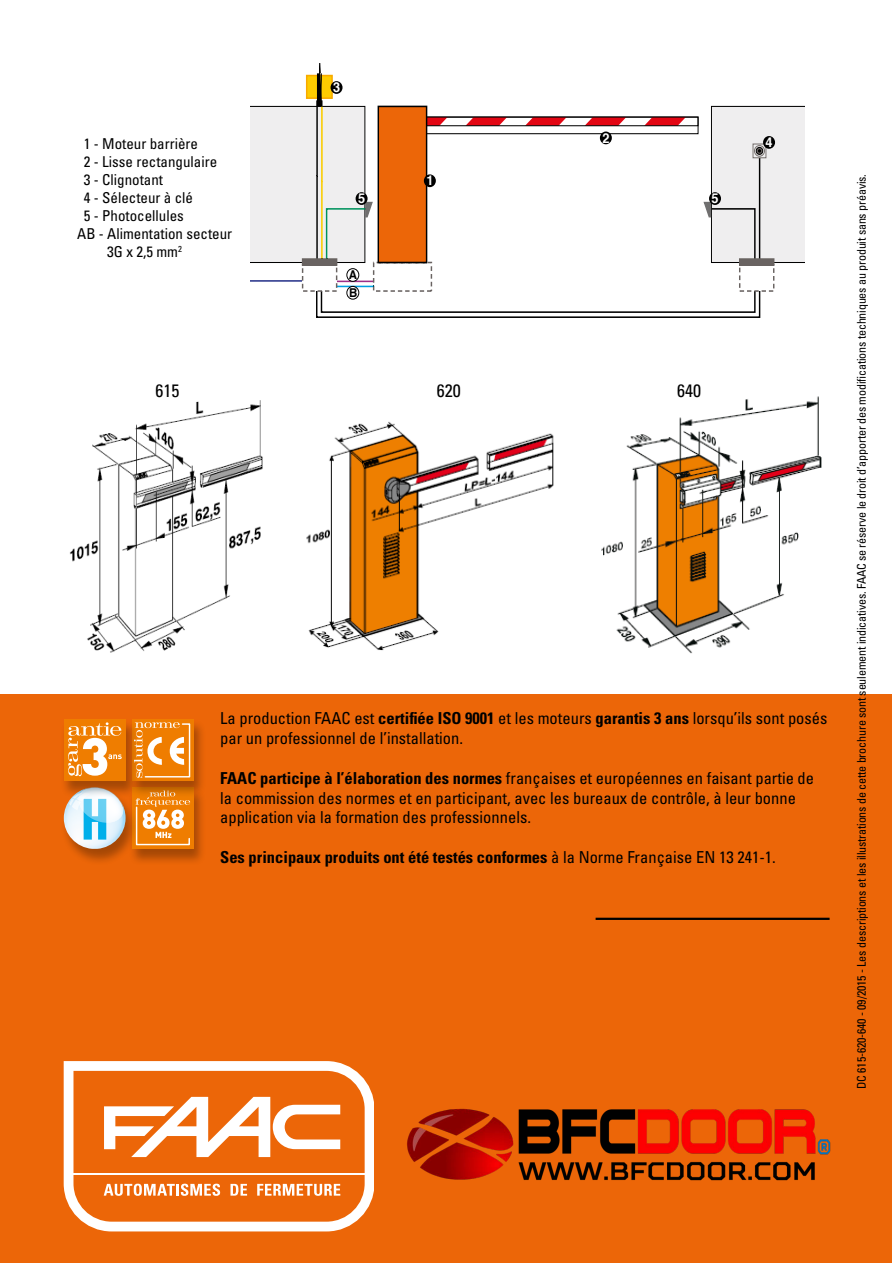
<style>
.page{position:relative;width:892px;height:1263px;background:#fff}
.page>*{position:absolute;margin:0;border:0;box-sizing:border-box;transform-origin:0 0}
.t1{font:condensed 18px "Univers LT Std";color:#000}
.t2{font:condensed 16.5px/19.8px "Univers LT Std";color:#000}
.t3{font:700 condensed 16.5px "Univers LT Std";color:#000}
.t4{font:condensed 15px "Univers LT Std";color:#000}
.t5{font:700 13.65px "Helvetica";color:#fff;scale:.94 1}
.t6{font:700 12.15px/17.9px "Helvetica";color:#000;scale:.94 1}
.t7{font:condensed 12px "Univers LT Std";letter-spacing:-.015em;color:#000}
.s1{font-weight:700}
.s2{font-weight:400}
</style>
<div class="page">
<div style="left:0;top:5px;width:891px;height:1258px;background:#ec6608"></div>
<div style="left:0;top:0;width:891px;height:693px;background:#fff"></div>
<hr style="left:250px;top:280px;width:55px;height:2px;background:#28348b">
<svg style="left:316px;top:267px;width:445px;height:51px"></svg>
<div style="left:398px;top:117px;width:300px;height:17px;border:1px solid #000"></div>
<svg style="left:467px;top:119px;width:39px;height:5px"></svg>
<svg style="left:527px;top:119px;width:38px;height:5px"></svg>
<svg style="left:586px;top:119px;width:39px;height:5px"></svg>
<svg style="left:646px;top:119px;width:38px;height:5px"></svg>
<div style="left:398px;top:117px;width:300px;height:9px;border:1px solid #000"></div>
<div style="left:600px;top:132px;width:12px;height:12px;background:#000;border-radius:50%"></div>
<div style="left:373px;top:262px;width:58px;height:29px;background:#fff"></div>
<div style="left:373px;top:262px;width:59px;height:30px;border:2px dashed #696361"></div>
<div style="left:302px;top:265px;width:34px;height:26px;background:#fff"></div>
<div style="left:302px;top:264px;width:35px;height:28px;border:2px dashed #696361"></div>
<div style="left:739px;top:265px;width:34px;height:26px;background:#fff"></div>
<div style="left:739px;top:264px;width:35px;height:28px;border:2px dashed #696361"></div>
<div style="left:739px;top:258px;width:35px;height:8px;border:2px solid #696361"></div>
<div style="left:347px;top:269px;width:12px;height:12px;background:#fff;border-radius:50%"></div>
<div style="left:346px;top:268px;width:13px;height:14px;border:1px solid #000;border-radius:50%"></div>
<div style="left:347px;top:286px;width:12px;height:13px;background:#fff;border-radius:50%"></div>
<div style="left:346px;top:286px;width:13px;height:14px;border:1px solid #000;border-radius:50%"></div>
<svg style="left:250px;top:64px;width:197px;height:203px"></svg>
<svg style="left:703px;top:106px;width:102px;height:157px;background:#deddde"></svg>
<svg style="left:64px;top:1061px;width:309px;height:170px;background:#fce8db"></svg>
<svg style="left:73px;top:1071px;width:291px;height:151px"></svg>
<hr style="left:73px;top:1174px;width:291px;height:1px;background:#fff">
<hr style="left:595px;top:918px;width:234px;height:2px;background:#000">
<div style="left:128px;top:787px;width:78px;height:78px;background:#000;opacity:.3"></div>
<div style="left:132px;top:787px;width:61px;height:62px;background:#ef7d00"></div>
<svg style="left:138px;top:797px;width:53px;height:49px"></svg>
<div style="left:128px;top:719px;width:78px;height:78px;background:#000;opacity:.3"></div>
<div style="left:132px;top:719px;width:61px;height:62px;background:#ef7d00"></div>
<svg style="left:138px;top:722px;width:53px;height:56px"></svg>
<div style="left:60px;top:788px;width:78px;height:77px;background:#000;opacity:.3"></div>
<img style="left:64px;top:797px;width:62px;height:52px">
<img style="left:106px;top:797px;width:18px;height:26px">
<svg style="left:69px;top:797px;width:37px;height:42px;background:#9edef4"></svg>
<div style="left:60px;top:719px;width:78px;height:78px;background:#000;opacity:.3"></div>
<div style="left:64px;top:719px;width:62px;height:62px;background:#ef7d00"></div>
<svg style="left:68px;top:722px;width:54px;height:54px"></svg>
<img style="left:70px;top:400px;width:193px;height:253px">
<img style="left:601px;top:396px;width:221px;height:258px">
<img style="left:306px;top:421px;width:248px;height:230px">
<img style="left:407px;top:1108px;width:424px;height:73px">
<p class="t4" style="left:84px;top:134px;width:116px">1 - Moteur barrière</p>
<p class="t4" style="left:84px;top:152px;width:135px">2 - Lisse rectangulaire</p>
<p class="t4" style="left:84px;top:170px;width:81px">3 - Clignotant</p>
<p class="t4" style="left:84px;top:188px;width:111px">4 - Sélecteur à clé</p>
<p class="t4" style="left:84px;top:206px;width:101px">5 - Photocellules</p>
<p class="t4" style="left:77px;top:224px;width:156px">AB - Alimentation secteur</p>
<p class="t4" style="left:107px;top:242px;width:76px">3G x 2,5 mm<sup>2</sup></p>
<p class="t5" style="left:333px;top:75px;width:9px">3</p>
<p class="t5" style="left:426px;top:168px;width:9px">1</p>
<p class="t5" style="left:602px;top:125px;width:9px">2</p>
<p class="t5" style="left:358px;top:186px;width:9px">5</p>
<p class="t5" style="left:711px;top:186px;width:9px">5</p>
<p class="t6" style="left:349px;top:265px;width:11px">A<br>B</p>
<p class="t1" style="left:155px;top:379px;width:25px">615</p>
<p class="t1" style="left:437px;top:379px;width:25px">620</p>
<p class="t1" style="left:677px;top:379px;width:25px">640</p>
<p class="t5" style="left:765px;top:130px;width:9px">4</p>
<p class="t2" style="left:220px;top:708px;width:608px">La production FAAC est <span class="s1">certifiée ISO 9001</span> et les moteurs <span class="s1">garantis 3 ans</span> lorsqu’ils sont posés par un professionnel de l’installation.</p>
<p class="t2" style="left:220px;top:768px;width:595px"><span class="s1">FAAC participe à l’élaboration des normes</span> françaises et européennes en faisant partie de la commission des normes et en participant, avec les bureaux de contrôle, à leur bonne application via la formation des professionnels.</p>
<p class="t3" style="left:220px;top:847px;width:557px">Ses principaux produits ont été testés conformes <span class="s2">à la Norme Française EN 13 241-1.</span></p>
<p class="t7" style="left:853px;top:1089px;width:916px;rotate:-90deg">DC 615-620-640 - 09/2015 - Les descriptions et les illustrations de cette brochure sont seulement indicatives. FAAC se réserve le droit d’apporter des modifications techniques au produit sans préavis.</p>
</div>
